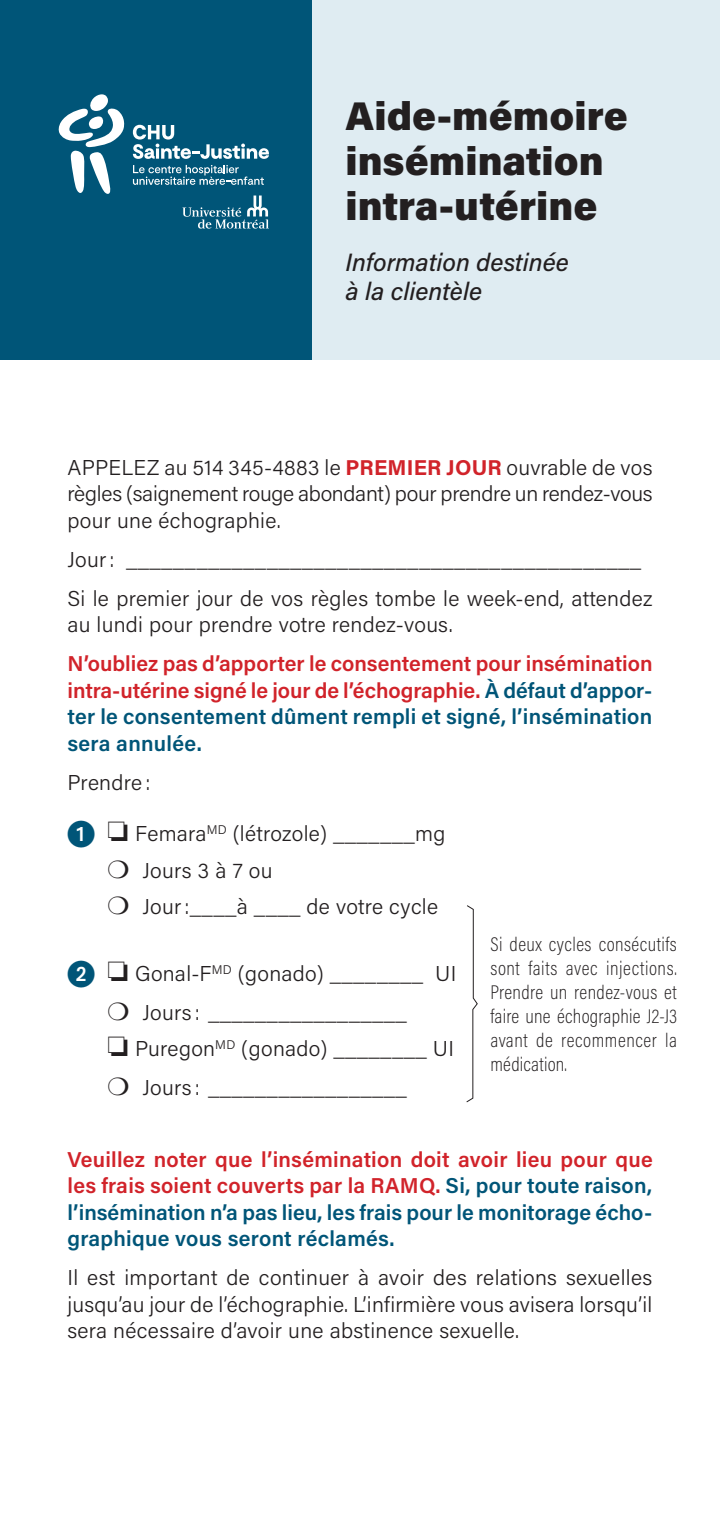
<style>
.page{position:relative;width:720px;height:1530px;background:#fff}
.page>*{position:absolute;margin:0;border:0;box-sizing:border-box;transform-origin:0 0}
.t1{font:900 40px/45px "Acumin Pro";color:#231f20}
.t2{font:italic 500 25px/29px "Acumin Pro";color:#231f20}
.t3{font:300 21.5px/26.5px "Acumin Pro";letter-spacing:.015em;color:#231f20}
.t4{font:600 21.5px/26.5px "Acumin Pro";letter-spacing:.005em;color:#005578;text-align:justify}
.t5{font:600 21.5px/26.5px "Acumin Pro";letter-spacing:.01em;color:#d1232a;text-align:justify}
.t6{font:200 20px/24px "Acumin Pro Cond";letter-spacing:.01em;color:#231f20;text-align:justify}
.s1{font-weight:700;color:#d1232a}
.s2{color:#005578}
.s3{font-family:"European Pi One";font-weight:400;font-size:27.5px;color:#005578}
.s4{color:#d1232a}
</style>
<div class="page">
<div style="left:312px;top:0;width:408px;height:360px;background:#dfecf2"></div>
<div style="left:0;top:0;width:312px;height:360px;background:#005578"></div>
<svg style="left:133px;top:125px;width:136px;height:34px"></svg>
<svg style="left:133px;top:165px;width:131px;height:20px"></svg>
<svg style="left:182px;top:196px;width:87px;height:33px"></svg>
<svg style="left:58px;top:94px;width:67px;height:100px"></svg>
<svg style="left:466px;top:905px;width:12px;height:198px"></svg>
<h1 class="t1" style="left:346px;top:91px;width:284px">Aide-mémoire insémination intra-utérine</h1>
<p class="t2" style="left:346px;top:247px;width:225px">Information destinée à la clientèle</p>
<p class="t3" style="left:68px;top:453px;width:587px;text-align:justify">APPELEZ au 514 345-4883 le <span class="s1">PREMIER JOUR</span> ouvrable de vos règles (saignement rouge abondant) pour prendre un rendez-vous pour une échographie.</p>
<p class="t3" style="left:68px;top:539px;width:587px;line-height:39px">Jour: ____________________________________________<br>Si le premier jour de vos règles tombe le week-end, attendez</p>
<p class="t3" style="left:68px;top:611px;width:387px">au lundi pour prendre votre rendez-vous.</p>
<p class="t5" style="left:68px;top:650px;width:587px">N’oubliez pas d’apporter le consentement pour insémination intra-utérine signé le jour de l’échographie. <span class="s2">À défaut d’appor&shy;ter le consentement dûment rempli et signé, l’insémination sera annulée.</span></p>
<p class="t3" style="left:68px;top:768px;width:84px">Prendre :</p>
<p class="t3" style="left:108px;top:815px;width:339px;line-height:36.5px;text-indent:-40px"><span class="s3">1</span> ❏ Femara<sup>MD</sup> (létrozole) _______mg ❍ Jours 3 à 7 ou<br>❍ Jour:____à ____ de votre cycle</p>
<p class="t3" style="left:68px;top:953px;width:390px;line-height:39px;text-align:center"><span class="s3">2</span> ❏ Gonal-F<sup>MD</sup> (gonado) ________ UI ❍ Jours : _________________</p>
<p class="t3" style="left:108px;top:1028px;width:348px;line-height:39px">❏ Puregon<sup>MD</sup> (gonado) ________ UI ❍ Jours : _________________</p>
<p class="t6" style="left:490px;top:931px;width:188px">Si deux cycles consécutifs sont faits avec injections.<br>Prendre un rendez-vous et faire une échographie J2-J3 avant de recommencer la médication.</p>
<p class="t4" style="left:68px;top:1145px;width:587px"><span class="s4">Veuillez noter que l’insémination doit avoir lieu pour que les frais soient couverts par la RAMQ.</span> Si, pour toute raison, l’insémination n’a pas lieu, les frais pour le monitorage écho&shy;graphique vous seront réclamés.</p>
<p class="t3" style="left:68px;top:1264px;width:586px;text-align:justify">Il est important de continuer à avoir des relations sexuelles jusqu’au jour de l’échographie. L’infirmière vous avisera lorsqu’il sera nécessaire d’avoir une abstinence sexuelle.</p>
</div>
